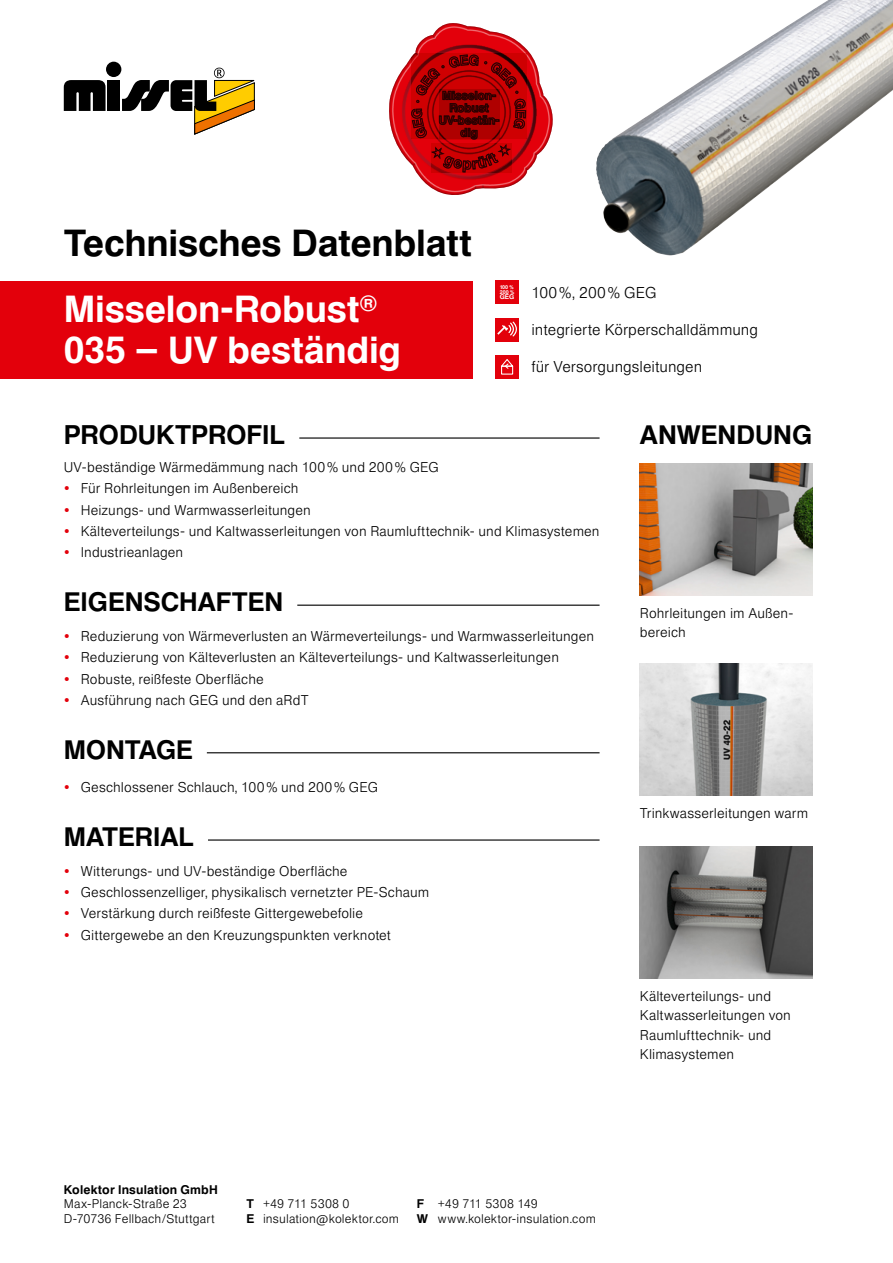
<style>
.page{position:relative;width:893px;height:1263px;background:#fff}
.page>*{position:absolute;margin:0;border:0;box-sizing:border-box;transform-origin:0 0}
.Headline{font:500 36px/40.5px "Europa Gro SBOP";letter-spacing:-.005em;color:#fff}
.Headline-2{font:500 36px "Europa Gro SBOP";letter-spacing:-.005em;color:#000}
.Überschrift{font:500 25.8px "Europa Gro SBOP";color:#000}
.Überschrift-2{font:500 25.5px "Europa Gro SBOP";color:#000}
.Absatzformat_1{font:500 25.5px "Europa Gro SBOP";color:#000}
.copy{font:300 15px "Europa Gro SBOP";letter-spacing:.005em;color:#000}
.copy-2{font:300 13.5px/19.5px "Europa Gro SBOP";letter-spacing:.01em;color:#000}
.copy-3{font:300 12px/14.4px "Europa Gro SBOP";letter-spacing:.015em;color:#000}
.copy-4{font:500 12px "Europa Gro SBOP";letter-spacing:.015em;color:#000}
.t1{font:500 6.45px "Europa Gro SBOP";color:#fff}
.t2{font:500 5.25px/4.7px "Europa Gro SBOP";color:#fff}
.s1{font-weight:500}
</style>
<div class="page">
<hr style="left:299px;top:437px;width:301px;height:2px;background:#000">
<hr style="left:297px;top:605px;width:303px;height:1px;background:#000">
<hr style="left:207px;top:752px;width:393px;height:1px;background:#000">
<hr style="left:208px;top:839px;width:392px;height:2px;background:#000">
<img style="left:640px;top:663px;width:172px;height:132px">
<img style="left:640px;top:846px;width:172px;height:132px">
<svg style="left:389px;top:23px;width:164px;height:172px"></svg>
<div style="left:0;top:281px;width:472px;height:97px;background:#e3000b"></div>
<div style="left:495px;top:281px;width:24px;height:23px;background:#e3000b"></div>
<div style="left:495px;top:318px;width:24px;height:23px;background:#e3000b"></div>
<svg style="left:497px;top:322px;width:20px;height:14px"></svg>
<div style="left:495px;top:355px;width:24px;height:23px;background:#e3000b"></div>
<div style="left:501px;top:366px;width:12px;height:9px;border:1px solid #fff"></div>
<svg style="left:501px;top:359px;width:13px;height:11px"></svg>
<img style="left:640px;top:463px;width:172px;height:132px">
<img style="left:596px;top:0;width:297px;height:256px">
<div style="left:106px;top:62px;width:15px;height:15px;background:#000;border-radius:50%"></div>
<div style="left:108px;top:80px;width:12px;height:31px;background:#000"></div>
<svg style="left:64px;top:80px;width:42px;height:31px"></svg>
<svg style="left:122px;top:68px;width:133px;height:67px"></svg>
<p class="Headline-2" style="left:64px;top:221px;width:410px">Technisches Datenblatt</p>
<p class="Headline" style="left:64px;top:289px;width:339px">Misselon-Robust<sup>®<br></sup>035 – UV beständig</p>
<p class="t2" style="left:500px;top:285px;width:16px">100 %<br>200 %</p>
<p class="t1" style="left:500px;top:293px;width:16px">GEG</p>
<p class="copy" style="left:531px;top:283px;width:127px">100%, 200% GEG</p>
<p class="copy" style="left:531px;top:321px;width:228px">integrierte Körperschalldämmung</p>
<p class="copy" style="left:531px;top:358px;width:172px">für Versorgungsleitungen</p>
<p class="Überschrift" style="left:64px;top:419px;width:223px">PRODUKTPROFIL</p>
<p class="copy-2" style="left:64px;top:457px;width:377px">UV-beständige Wärmedämmung nach 100% und 200% GEG</p>
<p class="copy-2" style="left:81px;top:479px;width:219px">Für Rohrleitungen im Außenbereich</p>
<p class="copy-2" style="left:81px;top:500px;width:232px">Heizungs- und Warmwasserleitungen</p>
<p class="copy-2" style="left:81px;top:521px;width:520px">Kälteverteilungs- und Kaltwasserleitungen von Raumlufttechnik- und Klimasystemen</p>
<p class="copy-2" style="left:81px;top:542px;width:104px">Industrieanlagen</p>
<p class="Überschrift-2" style="left:64px;top:586px;width:221px">EIGENSCHAFTEN</p>
<p class="copy-2" style="left:81px;top:626px;width:515px">Reduzierung von Wärmeverlusten an Wärmeverteilungs- und Warmwasserleitungen</p>
<p class="copy-2" style="left:81px;top:648px;width:480px">Reduzierung von Kälteverlusten an Kälteverteilungs- und Kaltwasserleitungen</p>
<p class="copy-2" style="left:81px;top:669px;width:184px">Robuste, reißfeste Oberfläche</p>
<p class="copy-2" style="left:81px;top:690px;width:229px">Ausführung nach GEG und den aRdT</p>
<p class="Überschrift-2" style="left:64px;top:734px;width:131px">MONTAGE</p>
<p class="copy-2" style="left:81px;top:777px;width:299px">Geschlossener Schlauch, 100% und 200% GEG</p>
<p class="Überschrift-2" style="left:64px;top:821px;width:132px">MATERIAL</p>
<p class="copy-2" style="left:81px;top:861px;width:268px">Witterungs- und UV-beständige Oberfläche</p>
<p class="copy-2" style="left:81px;top:882px;width:350px">Geschlossenzelliger, physikalisch vernetzter PE-Schaum</p>
<p class="copy-2" style="left:81px;top:904px;width:284px">Verstärkung durch reißfeste Gittergewebefolie</p>
<p class="copy-2" style="left:81px;top:925px;width:312px">Gittergewebe an den Kreuzungspunkten verknotet</p>
<p class="Absatzformat_1" style="left:640px;top:419px;width:174px">ANWENDUNG</p>
<p class="copy-2" style="left:640px;top:603px;width:155px">Rohrleitungen im Außen&shy;bereich</p>
<p class="copy-2" style="left:640px;top:803px;width:170px">Trinkwasserleitungen warm</p>
<p class="copy-2" style="left:640px;top:986px;width:152px">Kälteverteilungs- und<br>Kaltwasserleitungen von<br>Raumlufttechnik- und<br>Klimasystemen</p>
<p class="copy-4" style="left:64px;top:1182px;width:156px">Kolektor Insulation GmbH</p>
<p class="copy-3" style="left:64px;top:1196px;width:152px">Max-Planck-Straße 23<br>D-70736 Fellbach/Stuttgart</p>
<p class="copy-3" style="left:247px;top:1196px;width:105px"><span class="s1">T</span> +49 711 5308 0</p>
<p class="copy-3" style="left:417px;top:1196px;width:123px"><span class="s1">F</span> +49 711 5308 149</p>
<p class="copy-3" style="left:247px;top:1211px;width:154px"><span class="s1">E</span> insulation@kolektor.com</p>
<p class="copy-3" style="left:417px;top:1211px;width:181px"><span class="s1">W</span> www.kolektor-insulation.com</p>
</div>
